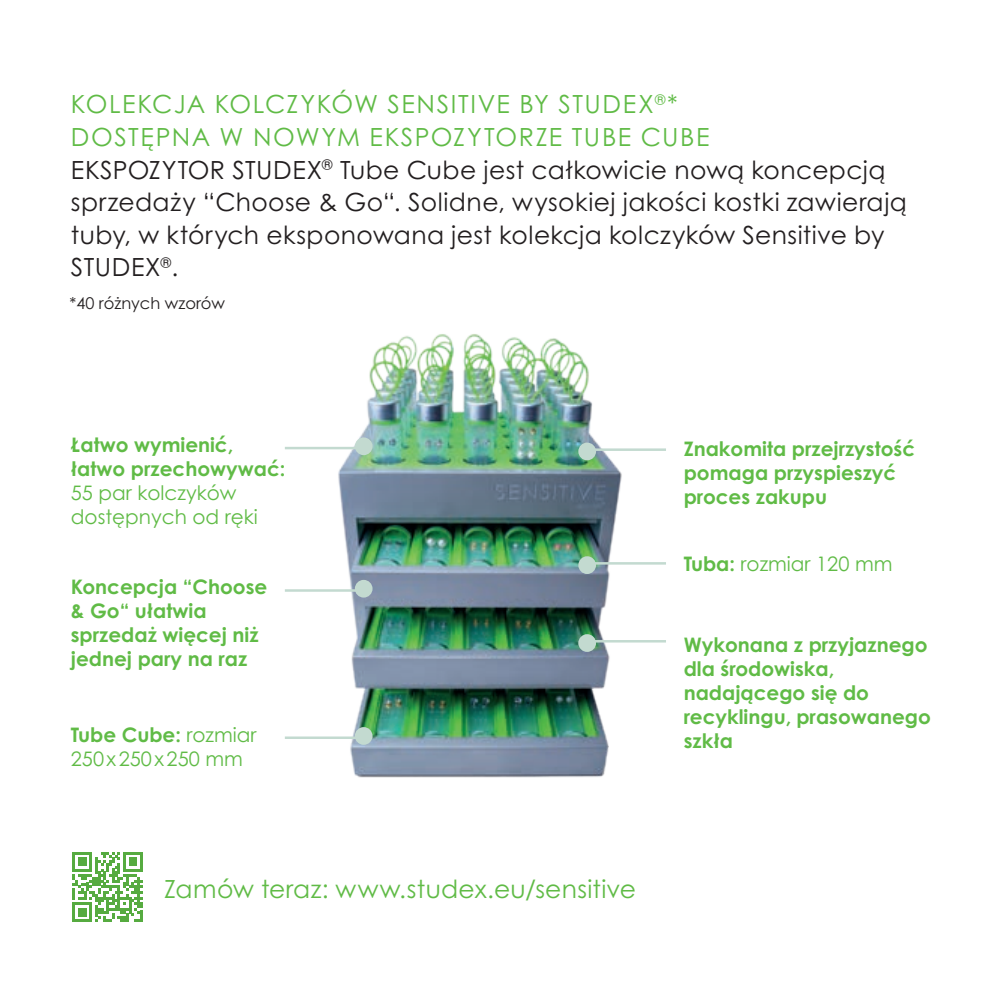
<style>
.page{position:relative;width:993px;height:993px;background:#fff}
.page>*{position:absolute;margin:0;border:0;box-sizing:border-box;transform-origin:0 0}
.t1{font:25px/32.5px "Century Gothic Pro";letter-spacing:.02em;color:#231f20}
.t2{font:25px "Century Gothic Pro";letter-spacing:.01em;color:#60bb46}
.t3{font:700 20px/24px "Century Gothic Pro";color:#60bb46}
.t4{font:20px/24px "Century Gothic Pro";color:#60bb46}
.t5{font:16.25px "Century Gothic Pro";color:#231f20}
.s1{color:#60bb46}
.s2{font-family:"Century Gothic"}
.s3{font-weight:700}
</style>
<div class="page">
<img style="left:306px;top:334px;width:339px;height:444px">
<svg style="left:73px;top:852px;width:70px;height:69px"></svg>
<div style="left:578px;top:442px;width:18px;height:18px;background:#c3dad0;border-radius:50%"></div>
<hr style="left:586px;top:448px;width:79px;height:3px;background:#c3dad0">
<div style="left:355px;top:437px;width:17px;height:18px;background:#c3dad0;border-radius:50%"></div>
<hr style="left:285px;top:446px;width:79px;height:3px;background:#c3dad0">
<div style="left:355px;top:579px;width:17px;height:18px;background:#c3dad0;border-radius:50%"></div>
<hr style="left:285px;top:589px;width:79px;height:2px;background:#c3dad0">
<div style="left:355px;top:726px;width:17px;height:18px;background:#c3dad0;border-radius:50%"></div>
<hr style="left:285px;top:736px;width:79px;height:2px;background:#c3dad0">
<div style="left:578px;top:556px;width:18px;height:18px;background:#c3dad0;border-radius:50%"></div>
<hr style="left:586px;top:562px;width:79px;height:2px;background:#c3dad0">
<div style="left:578px;top:634px;width:18px;height:17px;background:#c3dad0;border-radius:50%"></div>
<hr style="left:586px;top:639px;width:79px;height:3px;background:#c3dad0">
<p class="t1" style="left:71px;top:88px;width:837px"><span class="s1">KOLEKCJA KOLCZYKÓW SENSITIVE BY STUDEX</span><sup>®</sup><span class="s1">*<br>DOSTĘPNA W NOWYM EKSPOZYTORZE TUBE CUBE<br></span>EKSPOZYTOR STUDEX<sup>®</sup> Tube Cube jest całkowicie nową koncepcją sprzedaży “Choose &amp; Go“. Solidne, wysokiej jakości kostki zawierają tuby, w których eksponowana jest kolekcja kolczyków Sensitive by STUDEX<sup>®</sup>.</p>
<p class="t5" style="left:69px;top:293px;width:157px"><span class="s2">*40</span> różnych wzorów</p>
<p class="t3" style="left:71px;top:432px;width:216px">Łatwo wymienić, łatwo przechowywać:</p>
<p class="t4" style="left:71px;top:480px;width:188px">55 par kolczyków dostępnych od ręki</p>
<p class="t3" style="left:71px;top:574px;width:198px">Koncepcja “Choose &amp; Go“ ułatwia sprzedaż więcej niż jednej pary na raz</p>
<p class="t4" style="left:71px;top:722px;width:187px"><span class="s3">Tube Cube:</span> rozmiar<br>250x250x250 mm</p>
<p class="t2" style="left:164px;top:873px;width:473px">Zamów teraz: www.studex.eu/sensitive</p>
<p class="t3" style="left:683px;top:436px;width:233px">Znakomita przejrzystość pomaga przyspieszyć proces zakupu</p>
<p class="t4" style="left:683px;top:551px;width:210px"><span class="s3">Tuba:</span> rozmiar 120 mm</p>
<p class="t3" style="left:683px;top:632px;width:248px">Wykonana z przyjaznego dla środowiska, nadającego się do recyklingu, prasowanego szkła</p>
</div>
